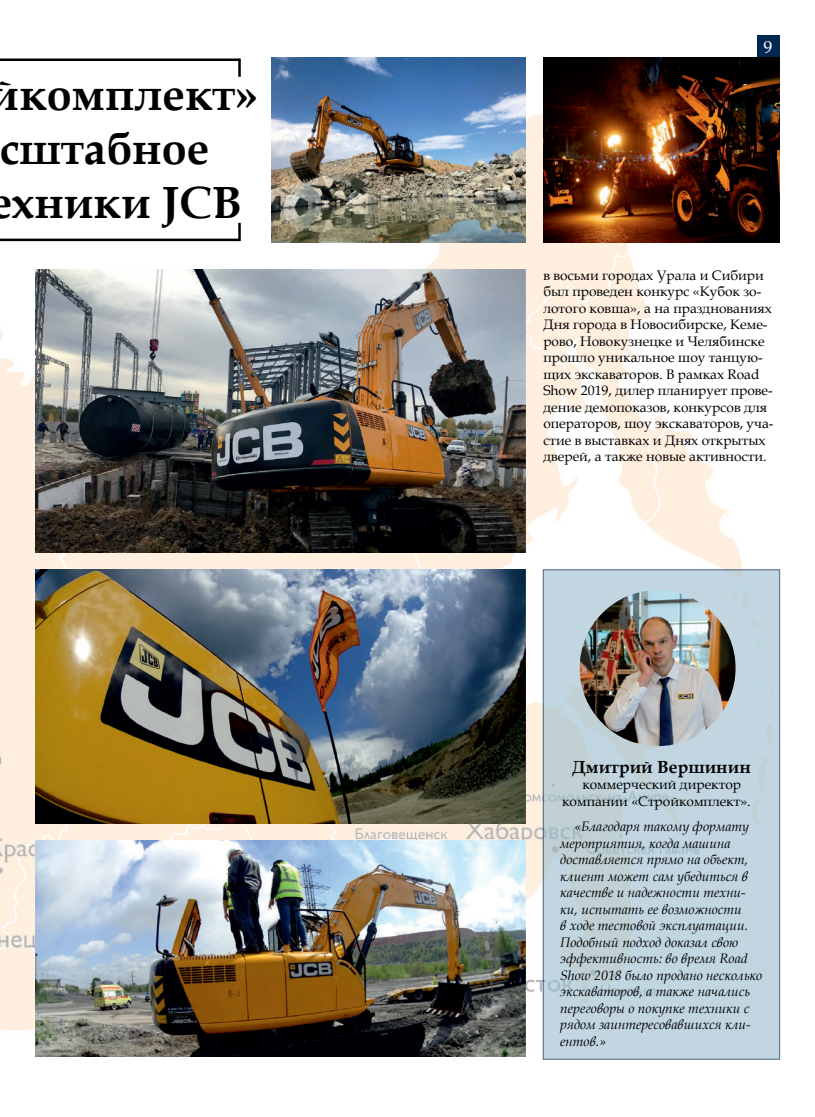
<style>
.page{position:relative;width:815px;height:1117px;background:#fff}
.page>*{position:absolute;margin:0;border:0;box-sizing:border-box;transform-origin:0 0}
.t1{font:700 45px/54px "Book Antiqua";color:#000}
.t2{font:700 17.5px "Book Antiqua";color:#000}
.t3{font:17.5px "Book Antiqua";color:#fff}
.t4{font:13.75px/16.5px "Book Antiqua";color:#000}
.t5{font:italic 13.75px/16.5px "Book Antiqua";color:#000}
</style>
<div class="page">
<img style="left:0;top:73px;width:751px;height:978px">
<div style="left:543px;top:569px;width:237px;height:490px;background:linear-gradient(to right,#bfd2d9,#c1d7e2)"></div>
<div style="left:757px;top:35px;width:23px;height:23px;background:#002652"></div>
<hr style="left:238px;top:223px;width:3px;height:18px;background:#000">
<hr style="left:238px;top:58px;width:3px;height:19px;background:#000">
<hr style="left:0;top:58px;width:240px;height:3px;background:#000">
<hr style="left:0;top:238px;width:239px;height:3px;background:#000">
<img style="left:272px;top:58px;width:254px;height:185px">
<img style="left:543px;top:58px;width:237px;height:185px">
<img style="left:35px;top:569px;width:491px;height:254px">
<img style="left:35px;top:840px;width:491px;height:216px">
<img style="left:580px;top:590px;width:156px;height:156px;border-radius:78px">
<img style="left:35px;top:269px;width:491px;height:283px">
<h1 class="t1" style="left:-11px;top:67px;width:270px">йкомплект» сштабное ехники JCB</h1>
<p class="t3" style="left:764px;top:34px;width:10px">9</p>
<p class="t4" style="left:543px;top:266px;width:232px">в восьми городах Урала и Сибири был проведен конкурс «Кубок зо&shy;лотого ковша», а на празднованиях Дня города в Новосибирске, Кеме&shy;рово, Новокузнецке и Челябинске прошло уникальное шоу танцую&shy;щих экскаваторов. В рамках Road Show 2019, дилер планирует прове&shy;дение демопоказов, конкурсов для операторов, шоу экскаваторов, уча&shy;стие в выставках и Днях открытых дверей, а также новые активности.</p>
<p class="t2" style="left:573px;top:754px;width:180px">Дмитрий Вершинин</p>
<p class="t4" style="left:562px;top:775px;width:190px;text-indent:20px">коммерческий директор компании «Стройкомплект».</p>
<p class="t5" style="left:560px;top:817px;width:204px;text-indent:14px">«Благодаря такому формату мероприятия, когда машина доставляется прямо на объект, клиент может сам убедиться в качестве и надежности техни&shy;ки, испытать ее возможности<br>в ходе тестовой эксплуатации.<br>Подобный подход доказал свою эффективность: во время Road<br>Show 2018 было продано несколько экскаваторов, а также начались переговоры о покупке техники с рядом заинтересовавшихся кли&shy;ентов.»</p>
</div>
